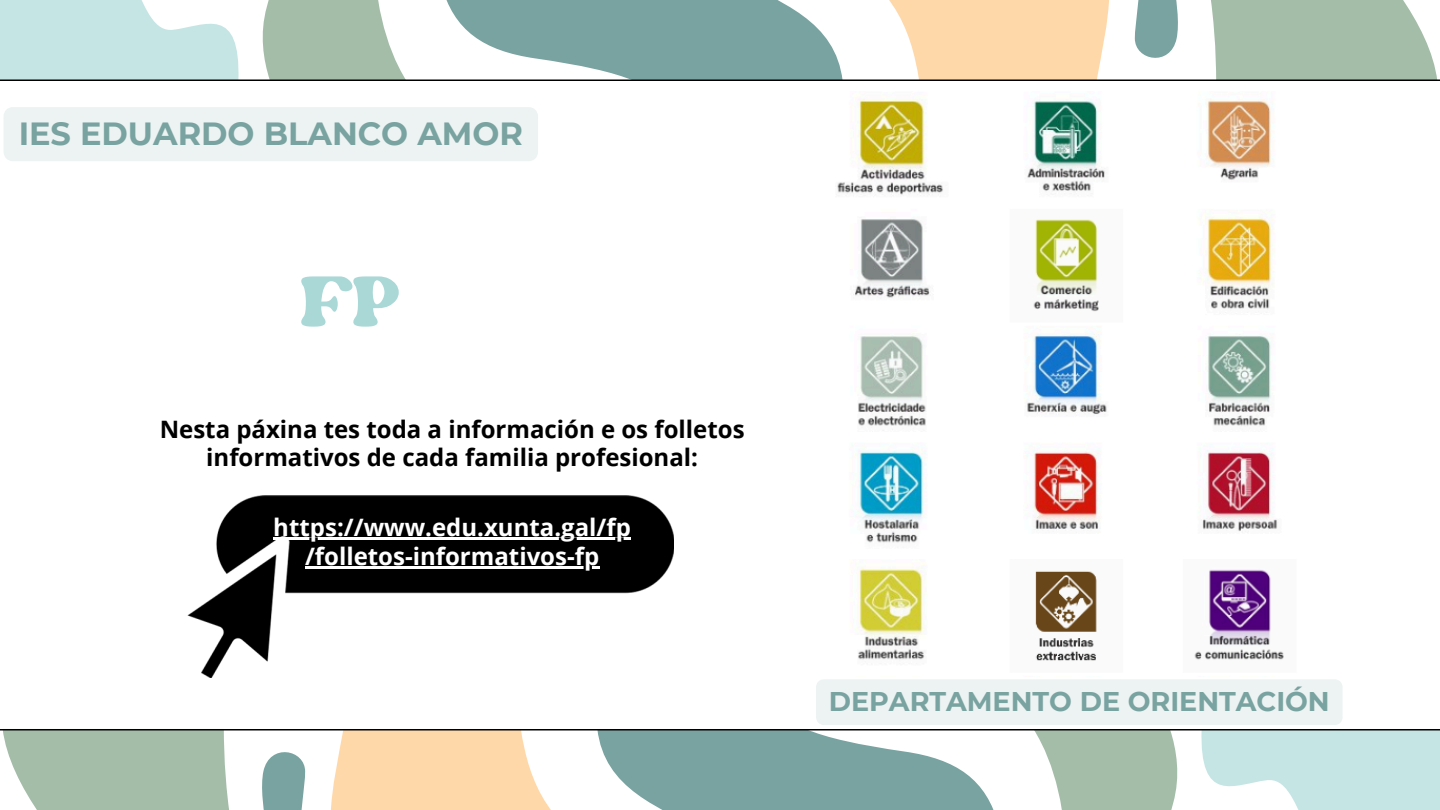
<style>
.page{position:relative;width:1440px;height:810px;background:#fff}
.page>*{position:absolute;margin:0;border:0;box-sizing:border-box;transform-origin:0 0}
.t1{font:100px "Margin";color:#aad8d7}
.t2{font:700 32px "Montserrat";color:#79a3a0}
.t3{font:700 27px "Montserrat";color:#79a3a0}
.t4{font:700 24px/28.5px "Open Sans";color:#000;text-align:center}
.t5{font:700 24px "Open Sans";color:#fff}
</style>
<div class="page">
<svg style="left:1402px;top:0;width:38px;height:80px;fill:#a4bda8"></svg>
<svg style="left:1183px;top:0;width:219px;height:80px;background:#afc5b3"></svg>
<svg style="left:0;top:0;width:1183px;height:80px"></svg>
<hr style="left:0;top:80px;width:1440px;height:1px;background:#000">
<svg style="left:0;top:730px;width:38px;height:80px;fill:#a4bda8"></svg>
<svg style="left:38px;top:730px;width:219px;height:80px;background:#afc5b3"></svg>
<svg style="left:257px;top:730px;width:1183px;height:80px"></svg>
<hr style="left:0;top:729px;width:1440px;height:1px;background:#000">
<img style="left:188px;top:495px;width:485px;height:182px">
<img style="left:837px;top:97px;width:447px;height:564px">
<hr style="left:273px;top:538px;width:358px;height:2px;background:#fff">
<hr style="left:305px;top:566px;width:294px;height:2px;background:#fff">
<div style="left:4px;top:107px;width:534px;height:54px;background:#edf3f3"></div>
<div style="left:816px;top:679px;width:527px;height:46px;background:#edf3f3"></div>
<p class="t2" style="left:19px;top:114px;width:506px">IES EDUARDO BLANCO AMOR</p>
<h1 class="t1" style="left:301px;top:255px;width:100px">FP</h1>
<h3 class="t4" style="left:160px;top:414px;width:586px">Nesta páxina tes toda a información e os folletos informativos de cada familia profesional:</h3>
<p class="t5" style="left:273px;top:511px;width:359px">https://www.edu.xunta.gal/fp</p>
<p class="t5" style="left:305px;top:539px;width:296px">/folletos-informativos-fp</p>
<p class="t3" style="left:829px;top:685px;width:503px">DEPARTAMENTO DE ORIENTACIÓN</p>
</div>
